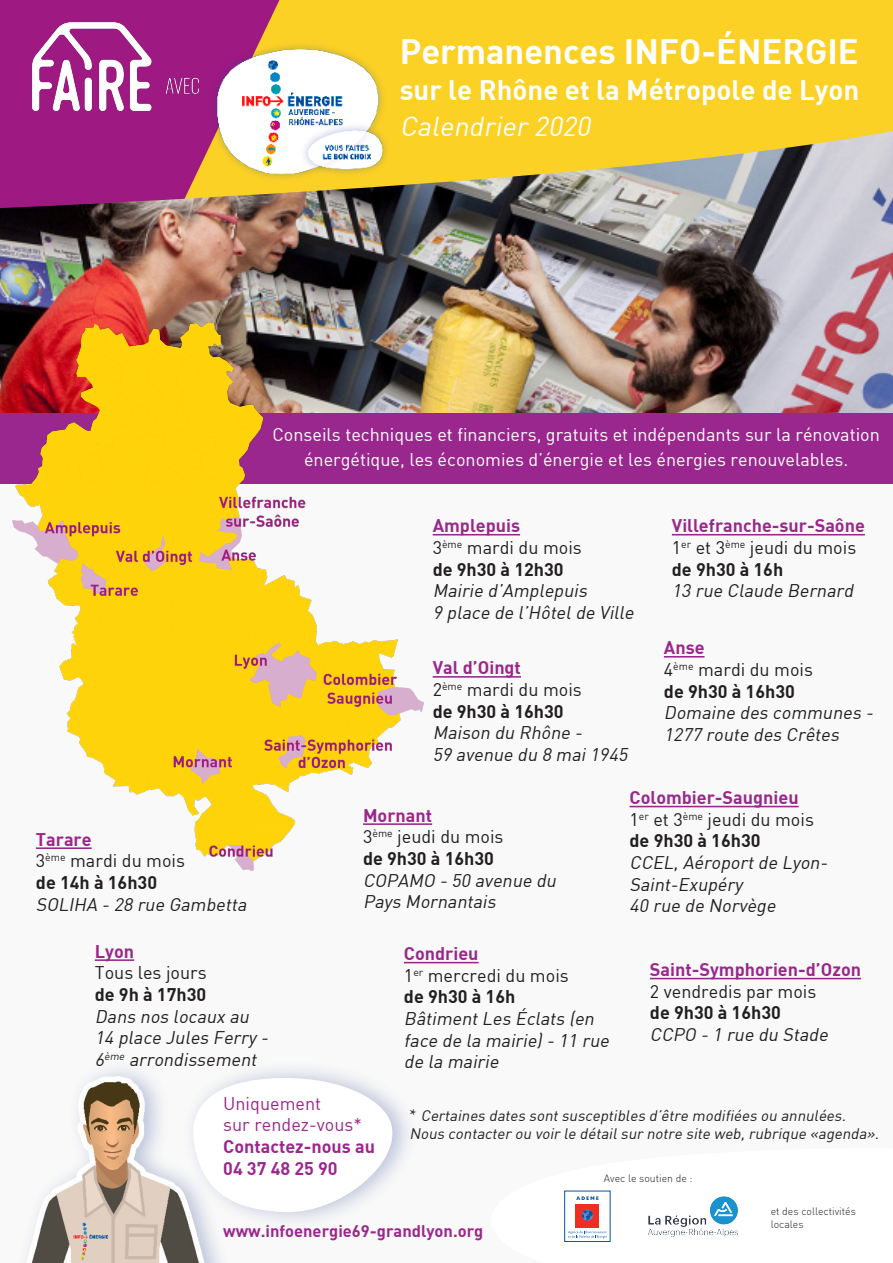
<style>
.page{position:relative;width:893px;height:1263px;background:#fff}
.page>*{position:absolute;margin:0;border:0;box-sizing:border-box;transform-origin:0 0}
.t1{font:34.5px "DIN Bold";color:#fff}
.t2{font:27.6px "DIN Bold";color:#fff}
.t3{font:italic 27px "DIN";color:#fff}
.t4{font:italic 18px/21.6px "DIN";color:#231f20}
.t5{font:18px/21.6px "DIN";color:#231f20}
.t6{font:18px/25.5px "DIN";color:#fff;text-align:center}
.t7{font:18px "DIN Bold";color:#231f20}
.t8{font:18px "DIN Bold";color:#9a278c}
.t9{font:18px/21.6px "DIN Bold";color:#9a278d}
.t10{font:18px "DIN";color:#9a278d}
.t11{font:16.5px "DIN Bold";color:#9a278c}
.t12{font:italic 15px/18px "DIN";color:#231f20}
.t13{font:300 10.5px "DIN";color:#231f20}
.s1{font-family:"DIN Bold";color:#9a278c}
.s2{font-family:"DIN"}
.s3{font-family:"Minion Pro";font-style:normal;font-size:18px}
</style>
<div class="page">
<div style="left:0;top:429px;width:893px;height:834px;background:#f9f9f9"></div>
<img style="left:0;top:213px;width:893px;height:201px">
<svg style="left:0;top:0;width:893px;height:213px;background:#e1c141"></svg>
<svg style="left:0;top:0;width:297px;height:209px;background:#a22c78"></svg>
<img style="left:206px;top:38px;width:187px;height:147px">
<img style="left:33px;top:22px;width:167px;height:88px">
<div style="left:0;top:414px;width:893px;height:70px;background:#99278e"></div>
<img style="left:13px;top:322px;width:411px;height:549px">
<div style="left:182px;top:1059px;width:236px;height:172px;background:#253f8e;opacity:.3"></div>
<svg style="left:234px;top:1076px;width:170px;height:138px"></svg>
<div style="left:13px;top:1059px;width:221px;height:204px;background:#f9f9f9"></div>
<img style="left:32px;top:1077px;width:177px;height:186px">
<div style="left:565px;top:1191px;width:45px;height:50px;background:#fff"></div>
<div style="left:564px;top:1191px;width:46px;height:51px;border:1px solid #0154a6"></div>
<div style="left:575px;top:1203px;width:24px;height:24px;background:#ee2e22"></div>
<svg style="left:582px;top:1210px;width:11px;height:11px"></svg>
<svg style="left:576px;top:1196px;width:23px;height:4px"></svg>
<svg style="left:568px;top:1231px;width:39px;height:7px"></svg>
<img style="left:648px;top:1196px;width:90px;height:41px">
<hr style="left:433px;top:534px;width:87px;height:1px;background:#9a278c">
<hr style="left:36px;top:847px;width:56px;height:2px;background:#9a278c">
<hr style="left:672px;top:534px;width:193px;height:1px;background:#9a278c">
<hr style="left:630px;top:806px;width:169px;height:1px;background:#9a278c">
<hr style="left:363px;top:823px;width:69px;height:2px;background:#9a278c">
<hr style="left:664px;top:656px;width:41px;height:1px;background:#9a278c">
<hr style="left:433px;top:676px;width:88px;height:2px;background:#9a278c">
<hr style="left:404px;top:962px;width:75px;height:1px;background:#9a278c">
<hr style="left:650px;top:978px;width:211px;height:1px;background:#9a278c">
<hr style="left:95px;top:959px;width:39px;height:2px;background:#9a278c">
<p class="t1" style="left:400px;top:29px;width:461px">Permanences INFO-ÉNERGIE</p>
<p class="t2" style="left:400px;top:72px;width:461px">sur le Rhône et la Métropole de Lyon</p>
<p class="t3" style="left:400px;top:109px;width:198px">Calendrier 2020</p>
<p class="t6" style="left:272px;top:421px;width:609px">Conseils techniques et financiers, gratuits et indépendants sur la rénovation énergétique, les économies d’énergie et les énergies renouvelables.</p>
<p class="t8" style="left:36px;top:827px;width:57px">Tarare</p>
<p class="t5" style="left:36px;top:850px;width:151px">3<sup>ème</sup> mardi du mois</p>
<p class="t7" style="left:36px;top:871px;width:123px">de 14h à 16h30</p>
<p class="t4" style="left:36px;top:893px;width:216px">SOLIHA - 28 rue Gambetta</p>
<p class="t8" style="left:95px;top:939px;width:41px">Lyon</p>
<p class="t5" style="left:95px;top:962px;width:113px">Tous les jours</p>
<p class="t7" style="left:95px;top:983px;width:113px">de 9h à 17h30</p>
<p class="t4" style="left:95px;top:1005px;width:179px">Dans nos locaux au<br>14 place Jules Ferry -<br>6<sup>ème</sup> arrondissement</p>
<p class="t5" style="left:433px;top:515px;width:151px"><span class="s1">Amplepuis<br></span>3<sup>ème</sup> mardi du mois</p>
<p class="t7" style="left:433px;top:557px;width:133px">de 9h30 à 12h30</p>
<p class="t4" style="left:433px;top:579px;width:160px">Mairie d’Amplepuis</p>
<p class="t4" style="left:433px;top:601px;width:206px">9 place de l’Hôtelde Ville</p>
<p class="t5" style="left:433px;top:657px;width:151px"><span class="s1">Val d’Oingt<br></span>2<sup>ème</sup> mardi du mois</p>
<p class="t7" style="left:433px;top:699px;width:133px">de 9h30 à 16h30</p>
<p class="t4" style="left:433px;top:722px;width:155px">Maison du Rhône -</p>
<p class="t4" style="left:433px;top:743px;width:200px">59 avenue du 8 mai1945</p>
<p class="t8" style="left:672px;top:514px;width:195px">Villefranche-sur-Saône</p>
<p class="t5" style="left:672px;top:536px;width:186px">1<sup>er</sup> et 3<sup>ème</sup> jeudi du mois</p>
<p class="t7" style="left:672px;top:557px;width:113px">de 9h30 à 16h</p>
<p class="t4" style="left:672px;top:579px;width:187px">13 rue Claude Bernard</p>
<p class="t5" style="left:664px;top:637px;width:151px"><span class="s1">Anse<br></span>4<sup>ème</sup> mardi du mois</p>
<p class="t7" style="left:664px;top:679px;width:133px">de 9h30 à 16h30</p>
<p class="t4" style="left:664px;top:701px;width:215px">Domaine des communes -</p>
<p class="t4" style="left:664px;top:723px;width:180px">1277 route des Crêtes</p>
<p class="t8" style="left:363px;top:803px;width:71px">Mornant</p>
<p class="t5" style="left:363px;top:826px;width:142px">3<sup>ème</sup> jeudi du mois</p>
<p class="t7" style="left:363px;top:847px;width:133px">de 9h30 à 16h30</p>
<p class="t4" style="left:363px;top:869px;width:198px">COPAMO - 50 avenue du<br>Pays Mornantais</p>
<p class="t8" style="left:404px;top:942px;width:76px">Condrieu</p>
<p class="t5" style="left:404px;top:964px;width:166px">1<sup>er</sup> mercredi du mois</p>
<p class="t7" style="left:404px;top:985px;width:113px">de 9h30 à 16h</p>
<p class="t4" style="left:404px;top:1007px;width:210px">BâtimentLes Éclats (en face de la mairie)- 11 rue de la mairie</p>
<p class="t8" style="left:630px;top:786px;width:171px">Colombier-Saugnieu</p>
<p class="t5" style="left:630px;top:808px;width:186px">1<sup>er</sup> et 3<sup>ème</sup> jeudi du mois</p>
<p class="t7" style="left:630px;top:829px;width:133px">de 9h30 à 16h30</p>
<p class="t4" style="left:630px;top:851px;width:203px">CCEL,Aéroportde Lyon-</p>
<p class="t4" style="left:630px;top:873px;width:118px">Saint-Exupéry</p>
<p class="t4" style="left:630px;top:894px;width:151px">40 rue de Norvège</p>
<p class="t8" style="left:650px;top:958px;width:213px">Saint-Symphorien-d’Ozon</p>
<p class="t5" style="left:650px;top:980px;width:168px">2 vendredis par mois</p>
<p class="t7" style="left:650px;top:1001px;width:133px">de 9h30 à 16h30</p>
<p class="t4" style="left:650px;top:1023px;width:183px">CCPO - 1 rue du Stade</p>
<p class="t10" style="left:223px;top:1092px;width:99px">Uniquement</p>
<p class="t9" style="left:223px;top:1113px;width:153px"><span class="s2">sur rendez-vous*<br></span>Contactez-nous au</p>
<p class="t9" style="left:223px;top:1156px;width:116px">04 37 48 25 90</p>
<p class="t12" style="left:409px;top:1106px;width:474px"><span class="s3">*</span> Certaines dates sontsusceptibles d’être modifiées ou annulées.<br>Nous contacter ou voir le détailsur notre site web,rubrique «agenda».</p>
<p class="t13" style="left:604px;top:1171px;width:90px">Avec le soutien de :</p>
<p class="t11" style="left:223px;top:1221px;width:262px">www.infoenergie69-grandlyon.org</p>
<p class="t13" style="left:771px;top:1205px;width:87px">et des collectivités</p>
<p class="t13" style="left:771px;top:1217px;width:34px">locales</p>
</div>
